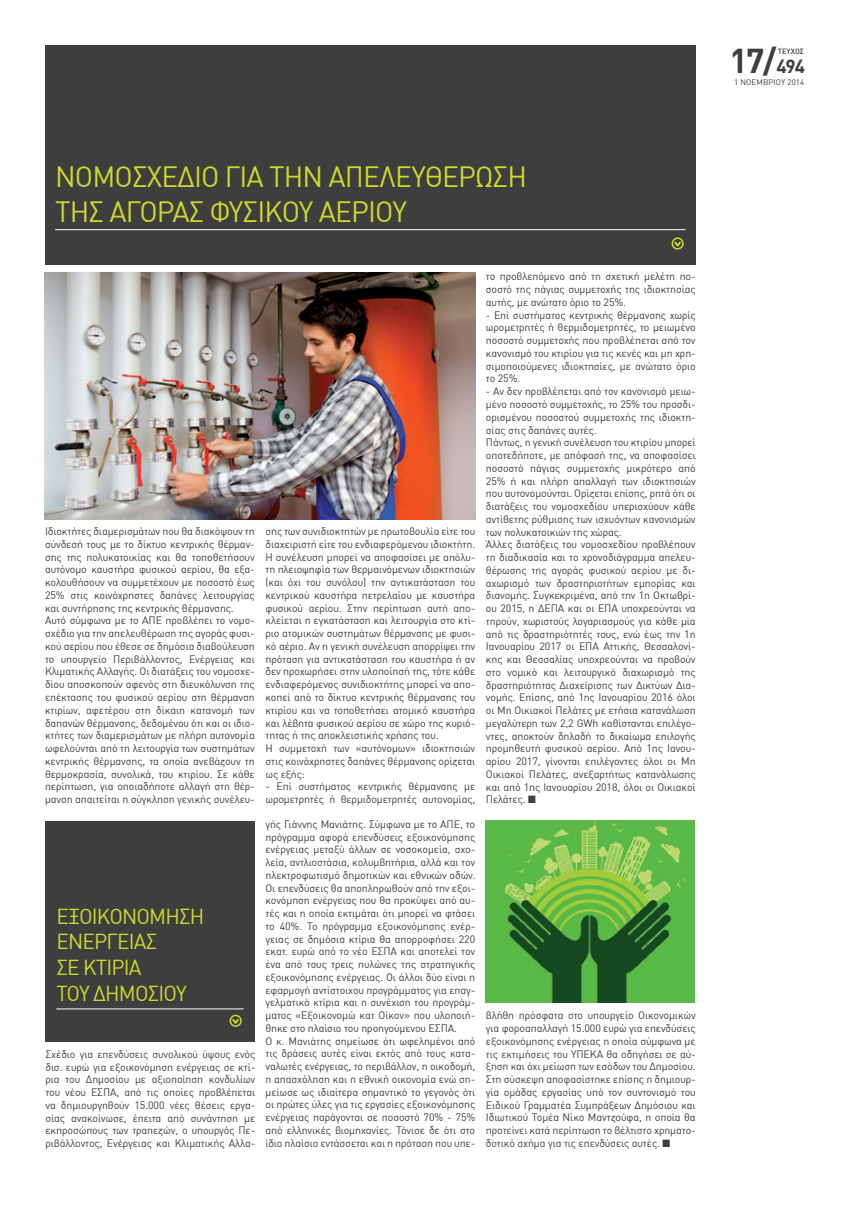
<style>
.page{position:relative;width:851px;height:1205px;background:#fff}
.page>*{position:absolute;margin:0;border:0;box-sizing:border-box;transform-origin:0 0}
.t1{font:700 33.75px "DIN Greek";color:#3e3e3f}
.t2{font:28.75px/34.5px "DIN Greek";letter-spacing:-.03em;color:#cadb2a}
.t3{font:21.25px/25.5px "DIN Greek";letter-spacing:-.04em;color:#cadb2a}
.t4{font:10.62px/12.8px "DIN Greek";letter-spacing:-.01em;color:#3e3e3f}
.t5{font:8px "DIN Greek";letter-spacing:.01em;color:#3e3e3f}
.t6{font:500 7.5px "DIN Greek";color:#3e3e3f}
.s1{font-size:18.75px}
</style>
<div class="page">
<div style="left:45px;top:45px;width:650px;height:219px;background:#3e3e3f"></div>
<svg style="left:674px;top:240px;width:8px;height:9px"></svg>
<div style="left:671px;top:237px;width:12px;height:13px;border:2px solid #cadb2a;border-radius:50%"></div>
<hr style="left:55px;top:229px;width:630px;height:1px;background:#fff">
<div style="left:45px;top:821px;width:210px;height:221px;background:#3e3e3f"></div>
<hr style="left:56px;top:1008px;width:187px;height:1px;background:#fff">
<svg style="left:232px;top:1017px;width:7px;height:7px"></svg>
<div style="left:229px;top:1014px;width:13px;height:13px;border:2px solid #cadb2a;border-radius:50%"></div>
<img style="left:45px;top:273px;width:430px;height:247px">
<img style="left:486px;top:820px;width:208px;height:182px">
<h2 class="t2" style="left:55px;top:160px;width:473px">ΝΟΜΟΣΧΕΔΙΟ ΓΙΑ ΤΗΝ ΑΠΕΛΕΥΘΕΡΩΣΗ<br>ΤΗΣ ΑΓΟΡΑΣ ΦΥΣΙΚΟΥ ΑΕΡΙΟΥ</h2>
<p class="t4" style="left:45px;top:525px;width:211px">Ιδιοκτήτες διαμερισμάτων που θα διακόψουν τη σύνδεσή τους με το δίκτυο κεντρικής θέρμαν&shy;σης της πολυκατοικίας και θα τοποθετήσουν αυτόνομο καυστήρα φυσικού αερίου, θα εξα&shy;κολουθήσουν να συμμετέχουν με ποσοστό έως 25% στις κοινόχρηστες δαπάνες λειτουργίας και συντήρησης της κεντρικής θέρμανσης.<br>Αυτό σύμφωνα με το ΑΠΕ προβλέπει το νομο&shy;σχέδιο για την απελευθέρωση της αγοράς φυσι&shy;κού αερίου που έθεσε σε δημόσια διαβούλευση το υπουργείο Περιβάλλοντος, Ενέργειας και Κλιματικής Αλλαγής. Οι διατάξεις του νομοσχε&shy;δίου αποσκοπούν αφενός στη διευκόλυνση της επέκτασης του φυσικού αερίου στη θέρμανση κτιρίων, αφετέρου στη δίκαιη κατανομή των δαπανών θέρμανσης, δεδομένου ότι και οι ιδιο&shy;κτήτες των διαμερισμάτων με πλήρη αυτονομία ωφελούνται από τη λειτουργία των συστημάτων κεντρικής θέρμανσης, τα οποία ανεβάζουν τη θερμοκρασία, συνολικά, του κτιρίου. Σε κάθε περίπτωση, για οποιαδήποτε αλλαγή στη θέρ&shy;μανση απαιτείται η σύγκληση γενικής συνέλευ-</p>
<h3 class="t3" style="left:56px;top:904px;width:149px">ΕΞΟΙΚΟΝΟΜΗΣΗ<br>ΕΝΕΡΓΕΙΑΣ<br>ΣΕ ΚΤΙΡΙΑ<br>ΤΟΥ ΔΗΜΟΣΙΟΥ</h3>
<p class="t4" style="left:45px;top:1048px;width:211px;text-align:justify">Σχέδιο για επενδύσεις συνολικού ύψους ενός δισ. ευρώ για εξοικονόμηση ενέργειας σε κτί&shy;ρια του Δημοσίου με αξιοποίηση κονδυλίων του νέου ΕΣΠΑ, από τις οποίες προβλέπεται να δημιουργηθούν 15.000 νέες θέσεις εργα&shy;σίας ανακοίνωσε, έπειτα από συνάντηση με εκπροσώπους των τραπεζών, ο υπουργός Πε&shy;ριβάλλοντος, Ενέργειας και Κλιματικής Αλλα-</p>
<p class="t4" style="left:265px;top:525px;width:211px">σης των συνιδιοκτητών με πρωτοβουλία είτε του διαχειριστή είτε του ενδιαφερόμενου ιδιοκτήτη.<br>Η συνέλευση μπορεί να αποφασίσει με απόλυ&shy;τη πλειοψηφία των θερμαινόμενων ιδιοκτησιών (και όχι του συνόλου) την αντικατάσταση του κεντρικού καυστήρα πετρελαίου με καυστήρα φυσικού αερίου. Στην περίπτωση αυτή απο&shy;κλείεται η εγκατάσταση και λειτουργία στο κτί&shy;ριο ατομικών συστημάτων θέρμανσης με φυσι&shy;κό αέριο. Αν η γενική συνέλευση απορρίψει την πρόταση για αντικατάσταση του καυστήρα ή αν δεν προχωρήσει στην υλοποίησή της, τότε κάθε ενδιαφερόμενος συνιδιοκτήτης μπορεί να απο&shy;κοπεί από το δίκτυο κεντρικής θέρμανσης του κτιρίου και να τοποθετήσει ατομικό καυστήρα και λέβητα φυσικού αερίου σε χώρο της κυριό&shy;τητας ή της αποκλειστικής χρήσης του.<br>Η συμμετοχή των «αυτόνομων» ιδιοκτησιών στις κοινόχρηστες δαπάνες θέρμανσης ορίζεται ως εξής:</p>
<p class="t4" style="left:265px;top:780px;width:211px">- Επί συστήματος κεντρικής θέρμανσης με ωρομετρητές ή θερμιδομετρητές αυτονομίας,</p>
<p class="t4" style="left:265px;top:818px;width:211px">γής Γιάννης Μανιάτης. Σύμφωνα με το ΑΠΕ, το πρόγραμμα αφορά επενδύσεις εξοικονόμησης ενέργειας μεταξύ άλλων σε νοσοκομεία, σχο&shy;λεία, αντλιοστάσια, κολυμβητήρια, αλλά και τον ηλεκτροφωτισμό δημοτικών και εθνικών οδών.<br>Οι επενδύσεις θα αποπληρωθούν από την εξοι&shy;κονόμηση ενέργειας που θα προκύψει από αυ&shy;τές και η οποία εκτιμάται ότι μπορεί να φτάσει το 40%. Το πρόγραμμα εξοικονόμησης ενέρ&shy;γειας σε δημόσια κτίρια θα απορροφήσει 220 εκατ. ευρώ από το νέο ΕΣΠΑ και αποτελεί τον ένα από τους τρεις πυλώνες της στρατηγικής εξοικονόμησης ενέργειας. Οι άλλοι δύο είναι η εφαρμογή αντίστοιχου προγράμματος για επαγ&shy;γελματικά κτίρια και η συνέχιση του προγράμ&shy;ματος «Εξοικονομώ κατ Οίκον» που υλοποιή&shy;θηκε στο πλαίσιο του προηγούμενου ΕΣΠΑ.<br>Ο κ. Μανιάτης σημείωσε ότι ωφελημένοι από τις δράσεις αυτές είναι εκτός από τους κατα&shy;ναλωτές ενέργειας, το περιβάλλον, η οικοδομή, η απασχόληση και η εθνική οικονομία ενώ ση&shy;μείωσε ως ιδιαίτερα σημαντικό το γεγονός ότι οι πρώτες ύλες για τις εργασίες εξοικονόμησης ενέργειας παράγονται σε ποσοστό 70% - 75% από ελληνικές βιομηχανίες. Τόνισε δε ότι στο ίδιο πλαίσιο εντάσσεται και η πρόταση που υπε-</p>
<p class="t4" style="left:486px;top:270px;width:211px;text-align:justify">το προβλεπόμενο από τη σχετική μελέτη πο&shy;σοστό της πάγιας συμμετοχής της ιδιοκτησίας αυτής, με ανώτατο όριο το 25%.</p>
<p class="t4" style="left:486px;top:309px;width:211px;text-align:justify">- Επί συστήματος κεντρικής θέρμανσης χωρίς ωρομετρητές ή θερμιδομετρητές, το μειωμένο ποσοστό συμμετοχής που προβλέπεται από τον κανονισμό του κτιρίου για τις κενές και μη χρη&shy;σιμοποιούμενες ιδιοκτησίες, με ανώτατο όριο το 25%.</p>
<p class="t4" style="left:486px;top:385px;width:211px">- Αν δεν προβλέπεται από τον κανονισμό μειω&shy;μένο ποσοστό συμμετοχής, το 25% του προσδι&shy;ορισμένου ποσοστού συμμετοχής της ιδιοκτη&shy;σίας στις δαπάνες αυτές.<br>Πάντως, η γενική συνέλευση του κτιρίου μπορεί οποτεδήποτε, με απόφασή της, να αποφασίσει ποσοστό πάγιας συμμετοχής μικρότερο από 25% ή και πλήρη απαλλαγή των ιδιοκτησιών που αυτονομούνται. Ορίζεται επίσης, ρητά ότι οι διατάξεις του νομοσχεδίου υπερισχύουν κάθε αντίθετης ρύθμισης των ισχυόντων κανονισμών των πολυκατοικιών της χώρας.<br>Άλλες διατάξεις του νομοσχεδίου προβλέπουν τη διαδικασία και το χρονοδιάγραμμα απελευ&shy;θέρωσης της αγοράς φυσικού αερίου με δι&shy;αχωρισμό των δραστηριοτήτων εμπορίας και διανομής. Συγκεκριμένα, από την 1η Οκτωβρί&shy;ου 2015, η ΔΕΠΑ και οι ΕΠΑ υποχρεούνται να τηρούν, χωριστούς λογαριασμούς για κάθε μία από τις δραστηριότητές τους, ενώ έως την 1η Ιανουαρίου 2017 οι ΕΠΑ Αττικής, Θεσσαλονί&shy;κης και Θεσσαλίας υποχρεούνται να προβούν στο νομικό και λειτουργικό διαχωρισμό της δραστηριότητας Διαχείρισης των Δικτύων Δια&shy;νομής. Επίσης, από 1ης Ιανουαρίου 2016 όλοι οι Μη Οικιακοί Πελάτες με ετήσια κατανάλωση μεγαλύτερη των 2,2 GWh καθίστανται επιλέγο&shy;ντες, αποκτούν δηλαδή το δικαίωμα επιλογής προμηθευτή φυσικού αερίου. Από 1ης Ιανου&shy;αρίου 2017, γίνονται επιλέγοντες όλοι οι Μη Οικιακοί Πελάτες, ανεξαρτήτως κατανάλωσης και από 1ης Ιανουαρίου 2018, όλοι οι Οικιακοί Πελάτες. ■</p>
<p class="t4" style="left:486px;top:1009px;width:211px;text-align:justify">βλήθη πρόσφατα στο υπουργείο Οικονομικών για φοροαπαλλαγή 15.000 ευρώ για επενδύσεις εξοικονόμησης ενέργειας η οποία σύμφωνα με τις εκτιμήσεις του ΥΠΕΚΑ θα οδηγήσει σε αύ&shy;ξηση και όχι μείωση των εσόδων του Δημοσίου.<br>Στη σύσκεψη αποφασίστηκε επίσης η δημιουρ&shy;γία ομάδας εργασίας υπό τον συντονισμό του Ειδικού Γραμματέα Συμπράξεων Δημόσιου και Ιδιωτικού Τομέα Νίκο Μαντζούφα, η οποία θα προτείνει κατά περίπτωση το βέλτιστο χρηματο&shy;δοτικό σχήμα για τις επενδύσεις αυτές. ■</p>
<h1 class="t1" style="left:729px;top:41px;width:77px">17/<span class="s1">494</span></h1>
<p class="t6" style="left:777px;top:47px;width:27px">ΤΕΥΧΟΣ</p>
<p class="t5" style="left:733px;top:78px;width:72px">1 NOEMBPIOY 2014</p>
</div>
